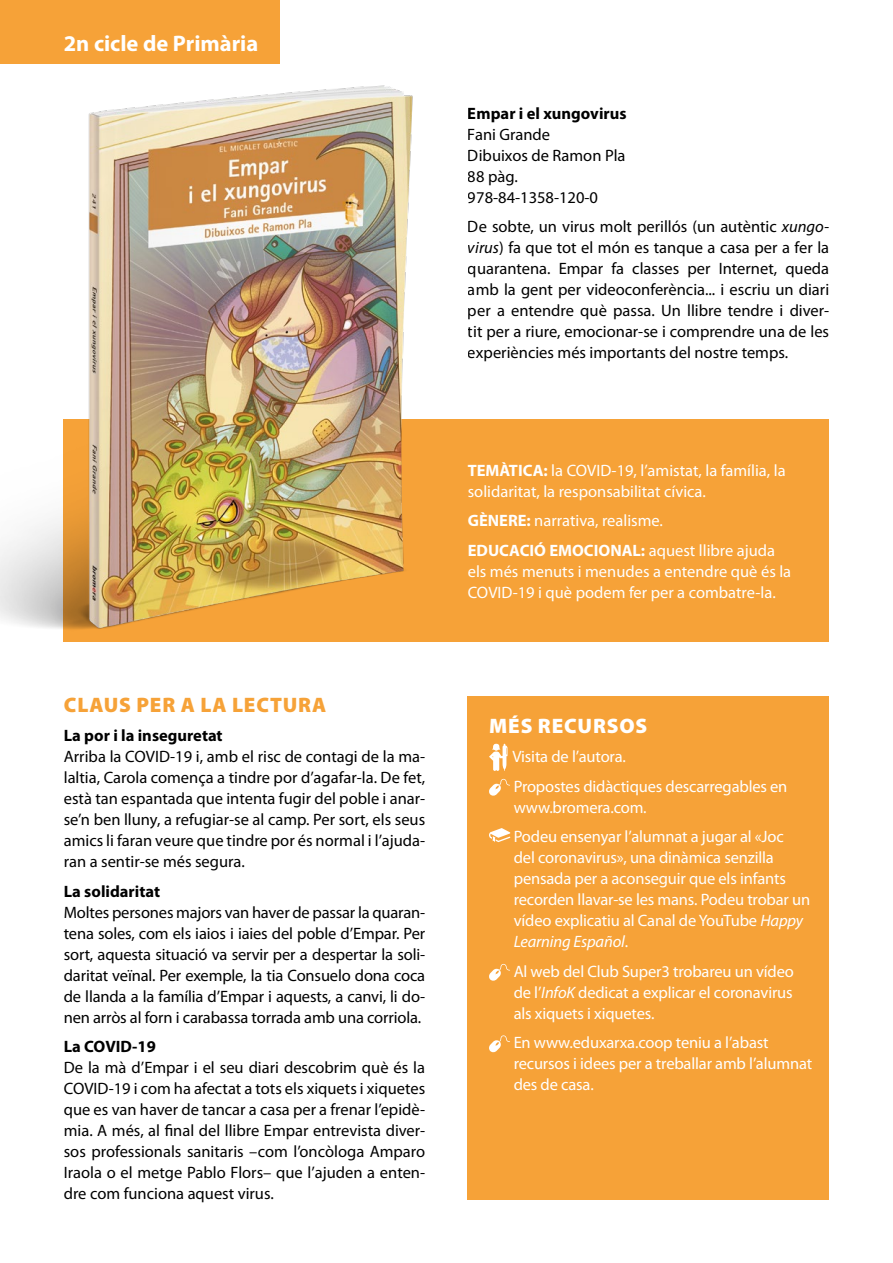
<style>
.page{position:relative;width:893px;height:1263px;background:#fff}
.page>*{position:absolute;margin:0;border:0;box-sizing:border-box;transform-origin:0 0}
.t1{font:700 22.5px "Myriad Pro";color:#fff}
.t2{font:900 21px "Myriad Pro";letter-spacing:.04em;color:#f6a238}
.t3{font:900 21px "Myriad Pro";letter-spacing:.04em;color:#fff}
.t4{font:16.5px/21px "Myriad Pro";color:#000;text-align:justify}
.t5{font:16.5px/21px "Myriad Pro";letter-spacing:-.01em;color:#fff}
.t6{font:700 16.5px "Myriad Pro";color:#000}
.s1{font-style:italic}
.s2{font-weight:700}
</style>
<div class="page">
<div style="left:64px;top:419px;width:765px;height:223px;background:#f6a238"></div>
<div style="left:468px;top:696px;width:361px;height:503px;background:#f6a238"></div>
<div style="left:0;top:0;width:280px;height:64px;background:#f6a238"></div>
<img style="left:0;top:85px;width:413px;height:557px">
<svg style="left:489px;top:744px;width:18px;height:27px"></svg>
<svg style="left:489px;top:779px;width:21px;height:17px"></svg>
<svg style="left:489px;top:828px;width:21px;height:14px"></svg>
<svg style="left:489px;top:964px;width:21px;height:17px"></svg>
<svg style="left:489px;top:1035px;width:21px;height:18px"></svg>
<h1 class="t1" style="left:64px;top:29px;width:196px">2n cicle de Primària</h1>
<p class="t2" style="left:64px;top:690px;width:264px">CLAUS PER A LA LECTURA</p>
<p class="t6" style="left:64px;top:725px;width:160px">La por i la inseguretat</p>
<p class="t4" style="left:64px;top:746px;width:363px">Arriba la COVID-19 i, amb el risc de contagi de la ma&shy;laltia, Carola comença a tindre por d’agafar-la. De fet, està tan espantada que intenta fugir del poble i anar&shy;se’n ben lluny, a refugiar-se al camp. Per sort, els seus amics li faran veure que tindre por és normal i l’ajuda&shy;ran a sentir-se més segura.</p>
<p class="t6" style="left:64px;top:880px;width:98px">La solidaritat</p>
<p class="t4" style="left:64px;top:901px;width:363px">Moltes persones majors van haver de passar la quaran&shy;tena soles, com els iaios i iaies del poble d’Empar. Per sort, aquesta situació va servir per a despertar la soli&shy;daritat veïnal. Per exemple, la tia Consuelo dona coca de llanda a la família d’Empar i aquests, a canvi, li do&shy;nen arròs al forn i carabassa torrada amb una corriola.</p>
<p class="t6" style="left:64px;top:1036px;width:94px">La COVID-19</p>
<p class="t4" style="left:64px;top:1057px;width:363px">De la mà d’Empar i el seu diari descobrim què és la COVID-19 i com ha afectat a tots els xiquets i xiquetes que es van haver de tancar a casa per a frenar l’epidè&shy;mia. A més, al final del llibre Empar entrevista diver&shy;sos professionals sanitaris –com l’oncòloga Amparo Iraola o el metge Pablo Flors– que l’ajuden a enten&shy;dre com funciona aquest virus.</p>
<p class="t6" style="left:468px;top:102px;width:160px">Empar i el xungovirus</p>
<p class="t4" style="left:468px;top:123px;width:159px;text-align:left">Fani Grande<br>Dibuixos de Ramon Pla<br>88 pàg.<br>978-84-1358-120-0</p>
<p class="t4" style="left:468px;top:216px;width:363px">De sobte, un virus molt perillós (un autèntic <span class="s1">xungo&shy;virus</span>) fa que tot el món es tanque a casa per a fer la quarantena. Empar fa classes per Internet, queda amb la gent per videoconferència... i escriu un diari per a entendre què passa. Un llibre tendre i diver&shy;tit per a riure, emocionar-se i comprendre una de les experiències més importants del nostre temps.</p>
<p class="t5" style="left:468px;top:459px;width:319px"><span class="s2">TEMÀTICA:</span> la COVID-19, l’amistat, la família, la solidaritat, la responsabilitat cívica.</p>
<p class="t5" style="left:468px;top:505px;width:309px;line-height:29.5px"><span class="s2">GÈNERE:</span> narrativa, realisme.<br><span class="s2">EDUCACIÓ EMOCIONAL:</span> aquest llibre ajuda</p>
<p class="t5" style="left:468px;top:560px;width:325px">els més menuts i menudes a entendre què és la<br>COVID-19 i què podem fer per a combatre-la.</p>
<p class="t3" style="left:489px;top:712px;width:160px">MÉS RECURSOS</p>
<p class="t5" style="left:512px;top:742px;width:276px;line-height:29.5px">Visita de l’autora.<br>Propostes didàctiques descarregables en</p>
<p class="t5" style="left:514px;top:792px;width:272px;line-height:29.5px">www.bromera.com.<br>Podeu ensenyar l’alumnat a jugar al «Joc</p>
<p class="t5" style="left:514px;top:847px;width:298px">del coronavirus», una dinàmica senzilla pensada per a aconseguir que els infants recorden llavar-se les mans. Podeu trobar un vídeo explicatiu al Canal de YouTube <span class="s1">Happy Learning Español</span>.</p>
<p class="t5" style="left:514px;top:961px;width:282px;text-align:justify">Al web del Club Super3 trobareu un vídeo de l’<span class="s1">InfoK</span> dedicat a explicar el coronavirus als xiquets i xiquetes.</p>
<p class="t5" style="left:514px;top:1032px;width:300px">En www.eduxarxa.coop teniu a l’abast recursos i idees per a treballar amb l’alumnat des de casa.</p>
</div>
